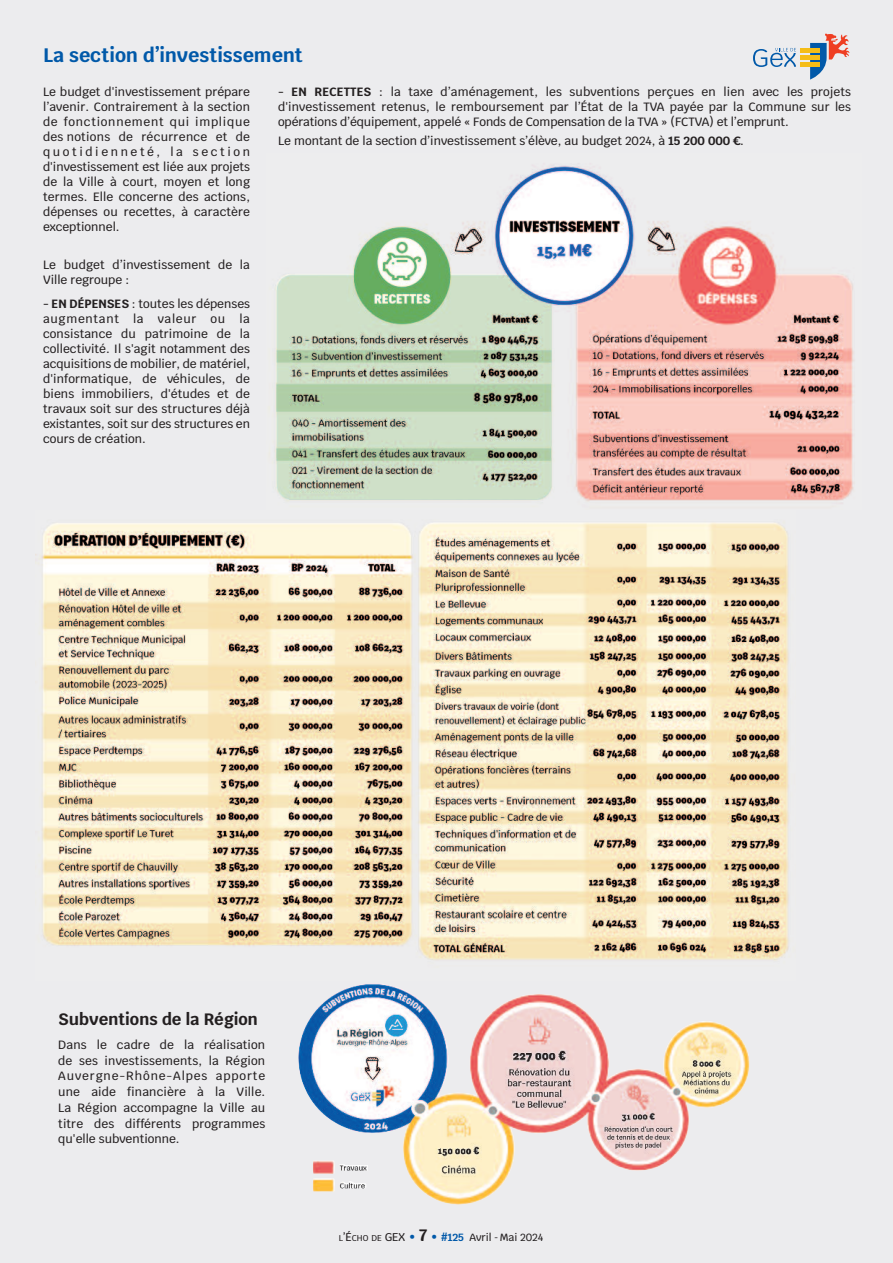
<style>
.page{position:relative;width:893px;height:1263px;background:#ececee}
.page>*{position:absolute;margin:0;border:0;box-sizing:border-box;transform-origin:0 0}
.t1{font:700 19.5px "Krub";color:#0159a9}
.t2{font:700 16.5px "Krub";color:#231f20}
.t3{font:500 12px/15px "Krub";color:#231f20;text-align:justify}
.t4{font:500 10.5px "Krub";color:#231f20}
.s1{font-weight:700}
.s2{font-size:8.4px}
.s3{font-size:11.25px}
.s4{font-size:11.25px;color:#0159a9}
.s5{font-weight:700;font-size:16.5px}
.s6{font-weight:700;font-size:12px;color:#0159a9}
.s7{font-weight:700;color:#0159a9}
</style>
<div class="page">
<div style="left:800px;top:55px;width:20px;height:5px;background:#f5bd17"></div>
<hr style="left:800px;top:48px;width:20px;height:4px;background:#f5bd17">
<div style="left:800px;top:62px;width:20px;height:5px;background:#f5bd17"></div>
<svg style="left:753px;top:48px;width:43px;height:19px"></svg>
<svg style="left:810px;top:34px;width:39px;height:46px"></svg>
<img style="left:298px;top:984px;width:452px;height:221px">
<img style="left:275px;top:165px;width:579px;height:337px">
<img style="left:36px;top:523px;width:753px;height:438px">
<h1 class="t1" style="left:43px;top:44px;width:261px">La section d’investissement</h1>
<p class="t3" style="left:43px;top:84px;width:208px">Le budget d'investissement prépare l’avenir. Contrairement à la section de fonctionnement qui implique des notions de récurrence et de quotidienneté, la section d'investissement est liée aux projets de la Ville à court, moyen et long termes. Elle concerne des actions, dépenses ou recettes, à caractère exceptionnel.</p>
<p class="t3" style="left:43px;top:258px;width:208px">Le budget d’investissement de la<br>Ville regroupe :</p>
<p class="t3" style="left:43px;top:296px;width:208px"><span class="s1">- eN DÉPeNses</span> : toutes les dépenses augmentant la valeur ou la consistance du patrimoine de la collectivité. il s'agit notamment des acquisitions de mobilier, de matériel, d'informatique, de véhicules, de biens immobiliers, d'études et de travaux soit sur des structures déjà existantes, soit sur des structures en cours de création.</p>
<p class="t3" style="left:278px;top:84px;width:574px"><span class="s1">- eN ReCeTTes</span> : la taxe d’aménagement, les subventions perçues en lien avec les projets d'investissement retenus, le remboursement par l’État de la tVA payée par la Commune sur les opérations d’équipement, appelé « Fonds de Compensation de la tVA » (FCtVA) et l’emprunt.</p>
<p class="t3" style="left:278px;top:133px;width:467px">Le montant de la section d’investissement s’élève, au budget 2024, à <span class="s1">15 200 000 €</span>.</p>
<h2 class="t2" style="left:58px;top:1009px;width:201px">subventions de la Région</h2>
<p class="t3" style="left:58px;top:1037px;width:209px;line-height:15.8px">Dans le cadre de la réalisation de ses investissements, la Région Auvergne-Rhône-Alpes apporte une aide financière à la Ville.<br>La Région accompagne la Ville au titre des différents programmes qu'elle subventionne.</p>
<p class="t4" style="left:339px;top:1231px;width:206px"><span class="s2">L</span><span class="s3">’É</span><span class="s2">CHO DE</span> <span class="s3">GEX</span> <span class="s4">•</span> <span class="s5">7</span> <span class="s4">•</span> <span class="s6">#</span><span class="s7">125</span> Avril - Mai 2024</p>
</div>
